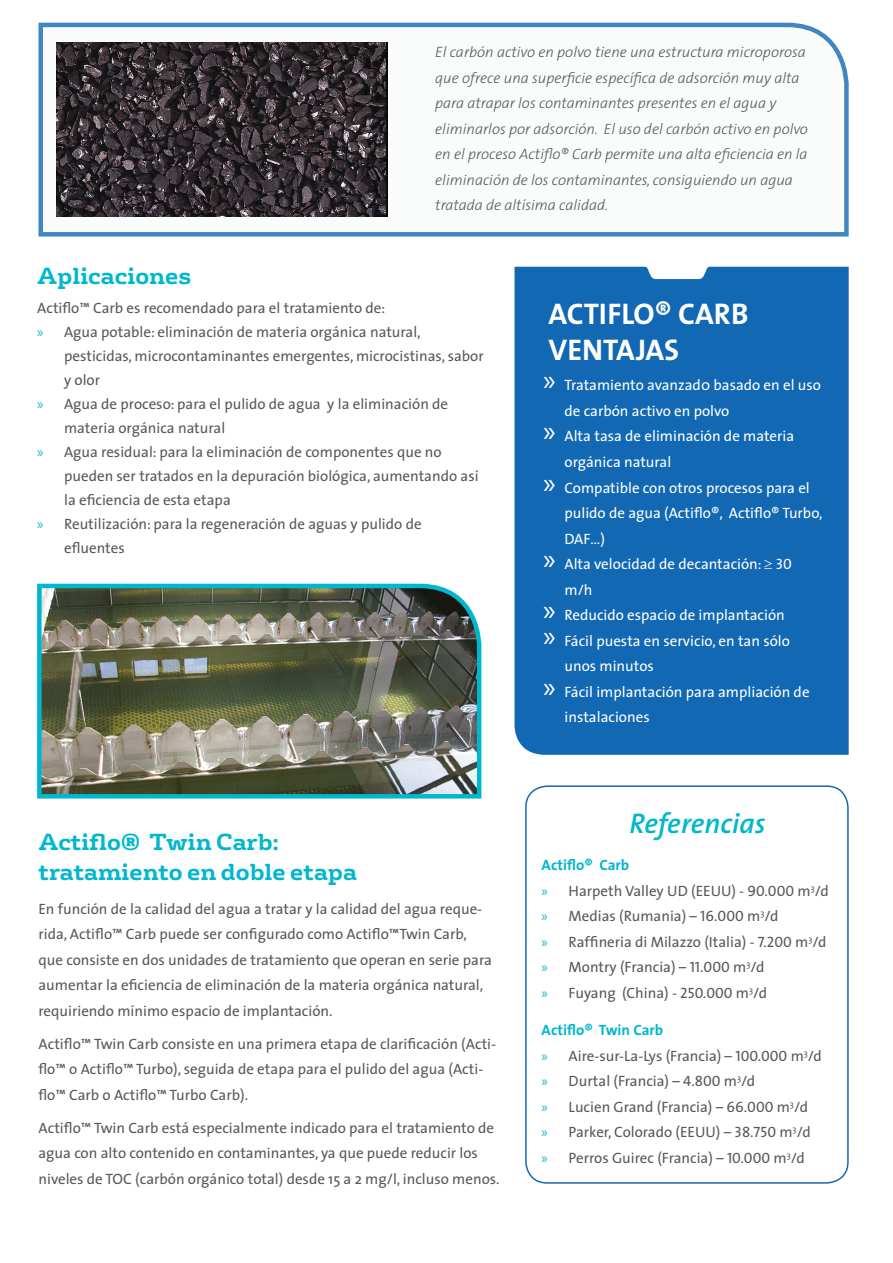
<style>
.page{position:relative;width:893px;height:1263px;background:#fff}
.page>*{position:absolute;margin:0;border:0;box-sizing:border-box;transform-origin:0 0}
.t1{font:700 30px/36px "The Sans";letter-spacing:-.005em;color:#fff}
.t2{font:italic 600 28.5px "The Sans";color:#00b7ce}
.t3{font:700 22.5px/29.5px "FS Rufus";color:#00b7ce}
.t4{font:15px/25.5px "The Sans";color:#58595b}
.t5{font:15px "The Sans";color:#fff}
.t6{font:italic 300 15px/25.5px "The Sans";color:#58595b}
.s1{font-family:"Myriad Pro";color:#00b7ce}
.s2{font-family:"Myriad Pro";font-size:30px}
.s3{font-family:"The Sans Caps"}
.s4{font-weight:700;color:#00b7ce}
</style>
<div class="page">
<div style="left:514px;top:267px;width:335px;height:488px;background:#1268b3"></div>
<div style="left:525px;top:785px;width:324px;height:399px;border:2px solid #1268b3;border-radius:21px"></div>
<svg style="left:38px;top:22px;width:811px;height:215px"></svg>
<img style="left:56px;top:43px;width:331px;height:173px">
<img style="left:37px;top:583px;width:445px;height:216px">
<p class="t6" style="left:435px;top:39px;width:374px">El carbón activo en polvo tiene una estructura microporosa que ofrece una superficie específica de adsorción muy alta para atrapar los contaminantes presentes en el agua y eliminarlos por adsorción. El uso del carbón activo en polvo en el proceso Actiflo® Carb permite una alta eficiencia en la eliminación de los contaminantes, consiguiendo un agua tratada de altísima calidad.</p>
<h3 class="t3" style="left:37px;top:259px;width:156px">Aplicaciones</h3>
<p class="t4" style="left:37px;top:295px;width:350px">Actiflo™ Carb es recomendado para el tratamiento de:</p>
<p class="t4" style="left:37px;top:319px;width:385px"><span class="s1">»</span> Agua potable: eliminación de materia orgánica natural,</p>
<p class="t4" style="left:64px;top:343px;width:421px">pesticidas, microcontaminantes emergentes, microcistinas, sabor</p>
<p class="t4" style="left:64px;top:367px;width:38px">y olor</p>
<p class="t4" style="left:37px;top:391px;width:413px"><span class="s1">»</span> Agua de proceso: para el pulido de agua y la eliminación de</p>
<p class="t4" style="left:64px;top:415px;width:163px">materia orgánica natural</p>
<p class="t4" style="left:37px;top:439px;width:406px"><span class="s1">»</span> Agua residual: para la eliminación de componentes que no</p>
<p class="t4" style="left:64px;top:463px;width:416px">pueden ser tratados en la depuración biológica, aumentando así</p>
<p class="t4" style="left:64px;top:487px;width:168px">la eficiencia de esta etapa</p>
<p class="t4" style="left:37px;top:511px;width:386px"><span class="s1">»</span> Reutilización: para la regeneración de aguas y pulido de</p>
<p class="t4" style="left:64px;top:535px;width:62px">efluentes</p>
<h3 class="t3" style="left:38px;top:825px;width:320px">Actiflo® Twin Carb: tratamiento en doble etapa</h3>
<p class="t4" style="left:38px;top:895px;width:455px">En función de la calidad del agua a tratar y la calidad del agua reque&shy;rida, Actiflo™ Carb puede ser configurado como Actiflo™Twin Carb, que consiste en dos unidades de tratamiento que operan en serie para aumentar la eficiencia de eliminación de la materia orgánica natural, requiriendo mínimo espacio de implantación.</p>
<p class="t4" style="left:38px;top:1030px;width:459px">Actiflo™ Twin Carb consiste en una primera etapa de clarificación (Acti&shy;flo™ o Actiflo™ Turbo), seguida de etapa para el pulido del agua (Acti&shy;flo™ Carb o Actiflo™ Turbo Carb).</p>
<p class="t4" style="left:38px;top:1114px;width:463px">Actiflo™ Twin Carb está especialmente indicado para el tratamiento de agua con alto contenido en contaminantes, ya que puede reducir los niveles de TOC (carbón orgánico total) desde 15 a 2 mg/l, incluso menos.</p>
<h1 class="t1" style="left:549px;top:295px;width:201px">ACTIFLO® CARB<br>VENTAJAS</h1>
<p class="t5" style="left:543px;top:373px;width:279px"><span class="s2">»</span> Tratamiento avanzad0 basado en el uso</p>
<p class="t5" style="left:564px;top:398px;width:166px">de carbón activo en polvo</p>
<p class="t5" style="left:543px;top:424px;width:253px"><span class="s2">»</span> Alta tasa de eliminación de materia</p>
<p class="t5" style="left:564px;top:449px;width:108px">orgánica natural</p>
<p class="t5" style="left:543px;top:475px;width:268px"><span class="s2">»</span> Compatible con otros procesos para el</p>
<p class="t5" style="left:564px;top:500px;width:260px">pulido de agua (Actiflo®, Actiflo® Turbo,</p>
<p class="t5" style="left:564px;top:526px;width:42px">DAF…)</p>
<p class="t5" style="left:543px;top:551px;width:250px"><span class="s2">»</span> Alta velocidad de decantación: ≥ <span class="s3">30</span></p>
<p class="t5" style="left:564px;top:577px;width:30px">m/h</p>
<p class="t5" style="left:543px;top:602px;width:243px"><span class="s2">»</span> Reducido espacio de implantación</p>
<p class="t5" style="left:543px;top:628px;width:248px"><span class="s2">»</span> Fácil puesta en servicio, en tan sólo</p>
<p class="t5" style="left:564px;top:653px;width:91px">unos minutos</p>
<p class="t5" style="left:543px;top:679px;width:268px"><span class="s2">»</span> Fácil implantación para ampliación de</p>
<p class="t5" style="left:564px;top:704px;width:87px">instalaciones</p>
<h2 class="t2" style="left:629px;top:799px;width:138px">Referencias</h2>
<p class="t4" style="left:542px;top:852px;width:289px"><span class="s4">Actiflo® Carb<br></span><span class="s1">»</span> Harpeth Valley UD (EEUU) - <span class="s3">90.000</span> m<sup>3</sup>/d <span class="s1">»</span> Medias (Rumania) – <span class="s3">16.000</span> m<sup>3</sup>/d<br><span class="s1">»</span> Raffineria di Milazzo (Italia) - <span class="s3">7.200</span> m<sup>3</sup>/d <span class="s1">»</span> Montry (Francia) – <span class="s3">11.000</span> m<sup>3</sup>/d<br><span class="s1">»</span> Fuyang (China) - <span class="s3">250.000</span> m<sup>3</sup>/d</p>
<p class="t4" style="left:542px;top:1017px;width:282px"><span class="s4">Actiflo® Twin Carb<br></span><span class="s1">»</span> Aire-sur-La-Lys (Francia) – <span class="s3">100.000</span> m<sup>3</sup>/d <span class="s1">»</span> Durtal (Francia) – <span class="s3">4.800</span> m<sup>3</sup>/d<br><span class="s1">»</span> Lucien Grand (Francia) – <span class="s3">66.000</span> m<sup>3</sup>/d<br><span class="s1">»</span> Parker, Colorado (EEUU) – <span class="s3">38.750</span> m<sup>3</sup>/d<br><span class="s1">»</span> Perros Guirec (Francia) – <span class="s3">10.000</span> m<sup>3</sup>/d</p>
</div>
